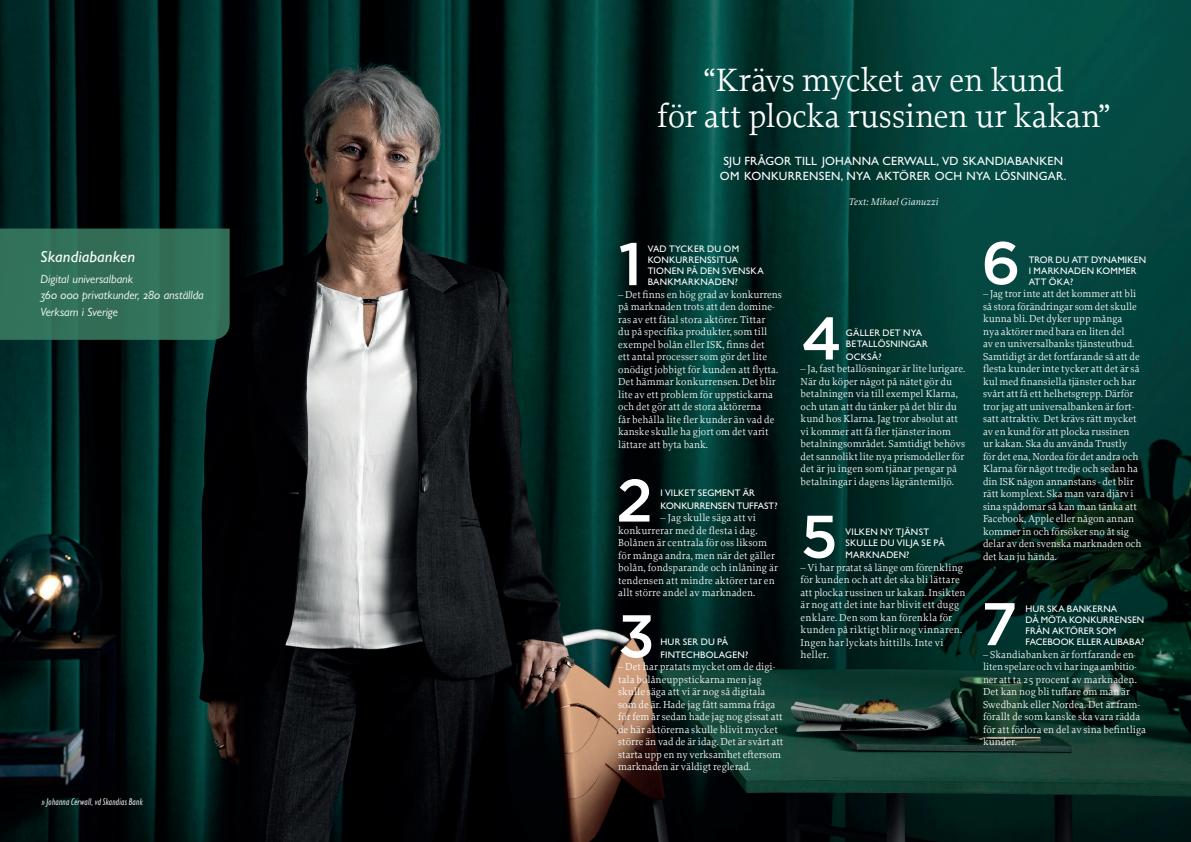
<style>
.page{position:relative;width:1191px;height:842px;background:#fff}
.page>*{position:absolute;margin:0;border:0;box-sizing:border-box;transform-origin:0 0}
.t1{font:500 60px "Gotham";color:#fff}
.t2{font:34px/36px "Proforma";letter-spacing:-.015em;color:#fff;text-align:center}
.t3{font:italic 500 16px "Gill Sans Nova";letter-spacing:.005em;color:#fff}
.t4{font:500 12px/15px "Gill Sans Nova";letter-spacing:.01em;color:#fff}
.t5{font:italic 12px/16.4px "Gill Sans Nova";letter-spacing:-.005em;color:#fff}
.t6{font:10.5px/12.5px "Proforma";letter-spacing:.005em;color:#fff}
.t7{font:italic condensed 10px "Gill Sans Nova";letter-spacing:.025em;color:#fff}
.t8{font:italic 10px "Proforma";letter-spacing:.025em;color:#fff}
.t9{font:500 9.5px/11px "Gill Sans Nova";letter-spacing:.015em;color:#fff}
</style>
<div class="page">
<img style="left:0;top:0;width:1191px;height:842px">
<div style="left:0;top:229px;width:230px;height:111px;background:#32725b"></div>
<h3 class="t3" style="left:40px;top:247px;width:96px">Skandiabanken</h3>
<p class="t5" style="left:40px;top:270px;width:165px">Digital universalbank<br>360 000 privatkunder, 280 anställda<br>Verksam i Sverige</p>
<p class="t7" style="left:42px;top:795px;width:102px">» Johanna Cerwall, vd Skandias Bank</p>
<h2 class="t2" style="left:657px;top:61px;width:455px">“Krävs mycket av en kund<br>för att plocka russinen ur kakan”</h2>
<p class="t4" style="left:720px;top:153px;width:348px">SJU FRÅGOR TILL JOHANNA CERWALL, VD SKANDIABANKEN<br>OM KONKURRENSEN, NYA AKTÖRER OCH NYA LÖSNINGAR.</p>
<p class="t8" style="left:848px;top:195px;width:91px">Text: Mikael Gianuzzi</p>
<h1 class="t1" style="left:618px;top:225px;width:25px">1</h1>
<p class="t9" style="left:647px;top:243px;width:117px">VAD TYCKER DU OM<br>KONKURRENSSITUA<br>TIONEN PÅ DEN SVENSKA<br>BANKMARKNADEN?</p>
<p class="t6" style="left:618px;top:288px;width:165px">– Det finns en hög grad av konkurrens på marknaden trots att den domine&shy;ras av ett fåtal stora aktörer. Tittar<br>du på specifika produkter, som till exempel bolån eller ISK, finns det<br>ett antal processer som gör det lite onödigt jobbigt för kunden att flytta.<br>Det hämmar konkurrensen. Det blir lite av ett problem för uppstickarna och det gör att de stora aktörerna<br>får behålla lite fler kunder än vad de kanske skulle ha gjort om det varit lättare att byta bank.</p>
<p class="t9" style="left:660px;top:486px;width:119px;line-height:12.5px">I VILKET SEGMENT ÄR<br>KONKURRENSEN TUFFAST?</p>
<p class="t6" style="left:618px;top:511px;width:161px;text-indent:42px">– Jag skulle säga att vi konkurrerar med de flesta i dag.<br>Bolånen är centrala för oss liksom för många andra, men när det gäller bolån, fondsparande och inlåning är tendensen att mindre aktörer tar en allt större andel av marknaden.</p>
<h1 class="t1" style="left:616px;top:461px;width:38px">2</h1>
<h1 class="t1" style="left:618px;top:597px;width:39px">3</h1>
<p class="t9" style="left:660px;top:635px;width:89px;line-height:12.5px">HUR SER DU PÅ<br>FINTECHBOLAGEN?</p>
<p class="t6" style="left:618px;top:660px;width:167px">– Det har pratats mycket om de digi&shy;tala bolåneuppstickarna men jag skulle säga att vi är nog så digitala som de är. Hade jag fått samma fråga för fem år sedan hade jag nog gissat att de här aktörerna skulle blivit mycket större än vad de är idag. Det är svårt att starta upp en ny verksamhet eftersom marknaden är väldigt reglerad.</p>
<h1 class="t1" style="left:801px;top:299px;width:42px">4</h1>
<p class="t9" style="left:846px;top:327px;width:83px">GÄLLER DET NYA<br>BETALLÖSNINGAR</p>
<p class="t9" style="left:846px;top:351px;width:37px">OCKSÅ?</p>
<p class="t6" style="left:800px;top:363px;width:166px">– Ja, fast betallösningar är lite lurigare.<br>När du köper något på nätet gör du betalningen via till exempel Klarna, och utan att du tänker på det blir du kund hos Klarna. Jag tror absolut att vi kommer att få fler tjänster inom betalningsområdet. Samtidigt behövs det sannolikt lite nya prismodeller för det är ju ingen som tjänar pengar på betalningar i dagens lågräntemiljö.</p>
<p class="t9" style="left:845px;top:526px;width:101px">VILKEN NY TJÄNST<br>SKULLE DU VILJA SE PÅ</p>
<p class="t9" style="left:845px;top:550px;width:65px">MARKNADEN?</p>
<p class="t6" style="left:800px;top:561px;width:166px">– Vi har pratat så länge om förenkling för kunden och att det ska bli lättare att plocka russinen ur kakan. Insikten är nog att det inte har blivit ett dugg enklare. Den som kan förenkla för kunden på riktigt blir nog vinnaren.<br>Ingen har lyckats hittills. Inte vi heller.</p>
<h1 class="t1" style="left:800px;top:497px;width:39px">5</h1>
<h1 class="t1" style="left:981px;top:224px;width:41px">6</h1>
<p class="t9" style="left:1028px;top:254px;width:119px">TROR DU ATT DYNAMIKEN<br>I MARKNADEN KOMMER<br>ATT ÖKA?</p>
<p class="t6" style="left:983px;top:287px;width:160px">– Jag tror inte att det kommer att bli så stora förändringar som det skulle kunna bli. Det dyker upp många<br>nya aktörer med bara en liten del<br>av en universalbanks tjänsteutbud.<br>Samtidigt är det fortfarande så att de flesta kunder inte tycker att det är så kul med finansiella tjänster och har svårt att få ett helhetsgrepp. Därför tror jag att universalbanken är fort&shy;satt attraktiv. Det krävs rätt mycket av en kund för att plocka russinen ur kakan. Ska du använda Trustly för det ena, Nordea för det andra och Klarna för något tredje och sedan ha din ISK någon annanstans - det blir rätt komplext. Ska man vara djärv i sina spådomar så kan man tänka att Facebook, Apple eller någon annan kommer in och försöker sno åt sig delar av den svenska marknaden och det kan ju hända.</p>
<h1 class="t1" style="left:981px;top:585px;width:38px">7</h1>
<p class="t9" style="left:1025px;top:603px;width:120px">HUR SKA BANKERNA<br>DÅ MÖTA KONKURRENSEN<br>FRÅN AKTÖRER SOM<br>FACEBOOK ELLER ALIBABA?</p>
<p class="t6" style="left:983px;top:648px;width:164px">– Skandiabanken är fortfarande en liten spelare och vi har inga ambitio&shy;ner att ta 25 procent av marknaden.<br>Det kan nog bli tuffare om man är<br>Swedbank eller Nordea. Det är fram&shy;förallt de som kanske ska vara rädda för att förlora en del av sina befintliga kunder.</p>
</div>
